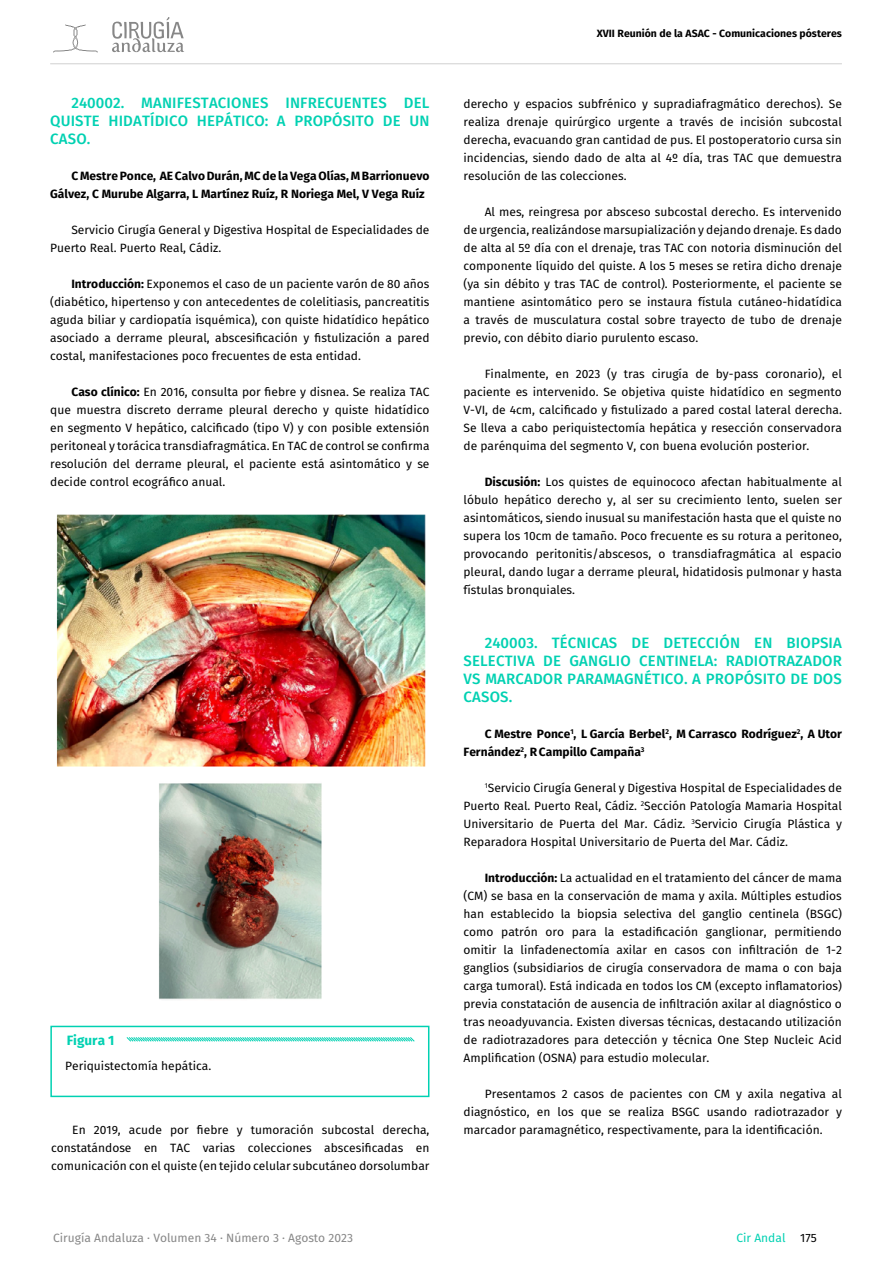
<style>
.page{position:relative;width:893px;height:1263px;background:#fff}
.page>*{position:absolute;margin:0;border:0;box-sizing:border-box;transform-origin:0 0}
.t1{font:500 15px/18px "Fira Sans";letter-spacing:.01em;color:#00d1b2;text-align:justify}
.t2{font:700 13.5px "Fira Sans";color:#00d1b2}
.t3{font:12px/18px "Fira Sans";color:#000;text-align:justify}
.t4{font:700 12px/18px "Fira Sans";color:#000}
.t5{font:12px "Fira Sans";color:#878787}
.t6{font:12px "Fira Sans";color:#00d1b2}
.t7{font:700 10.5px "Fira Sans";color:#000}
.s1{font-weight:700}
.s2{color:#000}
</style>
<div class="page">
<svg style="left:53px;top:24px;width:45px;height:29px"></svg>
<svg style="left:112px;top:17px;width:72px;height:35px"></svg>
<hr style="left:50px;top:64px;width:792px;height:1px;background:#d1d1d1">
<img style="left:56px;top:514px;width:370px;height:486px">
<div style="left:50px;top:1026px;width:379px;height:71px;border:2px solid #00d1b2"></div>
<svg style="left:126px;top:1037px;width:289px;height:5px"></svg>
<p class="t1" style="left:50px;top:93px;width:381px;text-indent:21px">240002. MANIFESTACIONES INFRECUENTES DEL QUISTE HIDATÍDICO HEPÁTICO: A PROPÓSITO DE UN CASO.</p>
<p class="t4" style="left:50px;top:166px;width:381px;text-indent:21px">C Mestre Ponce, AE Calvo Durán, MC de la Vega Olías, M Barrionuevo<br>Gálvez, C Murube Algarra, L Martínez Ruíz, R Noriega Mel, V Vega Ruíz</p>
<p class="t3" style="left:50px;top:220px;width:381px;text-indent:21px">Servicio Cirugía General y Digestiva Hospital de Especialidades de<br>Puerto Real. Puerto Real, Cádiz.</p>
<p class="t3" style="left:50px;top:274px;width:381px;text-indent:21px"><span class="s1">Introducción:</span> Exponemos el caso de un paciente varón de 80 años (diabético, hipertenso y con antecedentes de colelitiasis, pancreatitis aguda biliar y cardiopatía isquémica), con quiste hidatídico hepático asociado a derrame pleural, abscesificación y fistulización a pared costal, manifestaciones poco frecuentes de esta entidad.</p>
<p class="t3" style="left:50px;top:382px;width:381px;text-indent:21px"><span class="s1">Caso clínico:</span> En 2016, consulta por fiebre y disnea. Se realiza TAC que muestra discreto derrame pleural derecho y quiste hidatídico en segmento V hepático, calcificado (tipo V) y con posible extensión peritoneal y torácica transdiafragmática. En TAC de control se confirma resolución del derrame pleural, el paciente está asintomático y se decide control ecográfico anual.</p>
<p class="t2" style="left:67px;top:1029px;width:49px">Figura 1</p>
<p class="t3" style="left:65px;top:1056px;width:148px">Periquistectomía hepática.</p>
<p class="t3" style="left:51px;top:1120px;width:380px;text-indent:21px">En 2019, acude por fiebre y tumoración subcostal derecha, constatándose en TAC varias colecciones abscesificadas en comunicación con el quiste (en tejido celular subcutáneo dorsolumbar</p>
<p class="t7" style="left:597px;top:25px;width:247px">XVII Reunión de la ASAC - Comunicaciones pósteres</p>
<p class="t3" style="left:463px;top:94px;width:380px">derecho y espacios subfrénico y supradiafragmático derechos). Se realiza drenaje quirúrgico urgente a través de incisión subcostal derecha, evacuando gran cantidad de pus. El postoperatorio cursa sin incidencias, siendo dado de alta al 4º día, tras TAC que demuestra resolución de las colecciones.</p>
<p class="t3" style="left:463px;top:202px;width:380px;text-indent:21px">Al mes, reingresa por absceso subcostal derecho. Es intervenido de urgencia, realizándose marsupialización y dejando drenaje. Es dado de alta al 5º día con el drenaje, tras TAC con notoria disminución del componente líquido del quiste. A los 5 meses se retira dicho drenaje (ya sin débito y tras TAC de control). Posteriormente, el paciente se mantiene asintomático pero se instaura fístula cutáneo-hidatídica a través de musculatura costal sobre trayecto de tubo de drenaje previo, con débito diario purulento escaso.</p>
<p class="t3" style="left:463px;top:364px;width:380px;text-indent:21px">Finalmente, en 2023 (y tras cirugía de by-pass coronario), el paciente es intervenido. Se objetiva quiste hidatídico en segmento V-VI, de 4cm, calcificado y fistulizado a pared costal lateral derecha.<br>Se lleva a cabo periquistectomía hepática y resección conservadora de parénquima del segmento V, con buena evolución posterior.</p>
<p class="t3" style="left:463px;top:472px;width:380px;text-indent:21px"><span class="s1">Discusión:</span> Los quistes de equinococo afectan habitualmente al lóbulo hepático derecho y, al ser su crecimiento lento, suelen ser asintomáticos, siendo inusual su manifestación hasta que el quiste no supera los 10cm de tamaño. Poco frecuente es su rotura a peritoneo, provocando peritonitis/abscesos, o transdiafragmática al espacio pleural, dando lugar a derrame pleural, hidatidosis pulmonar y hasta fístulas bronquiales.</p>
<p class="t1" style="left:464px;top:633px;width:380px;text-indent:21px">240003. TÉCNICAS DE DETECCIÓN EN BIOPSIA SELECTIVA DE GANGLIO CENTINELA: RADIOTRAZADOR VS MARCADOR PARAMAGNÉTICO. A PROPÓSITO DE DOS CASOS.</p>
<p class="t4" style="left:463px;top:724px;width:380px;text-indent:21px">C Mestre Ponce<sup>1</sup>, L García Berbel<sup>2</sup>, M Carrasco Rodríguez<sup>2</sup>, A Utor<br>Fernández<sup>2</sup>, RCampillo Campaña<sup>3</sup></p>
<p class="t3" style="left:463px;top:778px;width:380px;text-indent:21px"><sup>1</sup>Servicio Cirugía General y Digestiva Hospital de Especialidades de Puerto Real. Puerto Real, Cádiz. <sup>2</sup>Sección Patología Mamaria Hospital Universitario de Puerta del Mar. Cádiz. <sup>3</sup>Servicio Cirugía Plástica y Reparadora Hospital Universitario de Puerta del Mar. Cádiz.</p>
<p class="t3" style="left:463px;top:868px;width:380px;text-indent:21px"><span class="s1">Introducción:</span> La actualidad en el tratamiento del cáncer de mama (CM) se basa en la conservación de mama y axila. Múltiples estudios han establecido la biopsia selectiva del ganglio centinela (BSGC) como patrón oro para la estadificación ganglionar, permitiendo omitir la linfadenectomía axilar en casos con infiltración de 1-2 ganglios (subsidiarios de cirugía conservadora de mama o con baja carga tumoral). Está indicada en todos los CM (excepto inflamatorios) previa constatación de ausencia de infiltración axilar al diagnóstico o tras neoadyuvancia. Existen diversas técnicas, destacando utilización de radiotrazadores para detección y técnica One Step Nucleic Acid Amplification (OSNA) para estudio molecular.</p>
<p class="t3" style="left:463px;top:1084px;width:380px;text-indent:21px">Presentamos 2 casos de pacientes con CM y axila negativa al diagnóstico, en los que se realiza BSGC usando radiotrazador y marcador paramagnético, respectivamente, para la identificación.</p>
<p class="t5" style="left:53px;top:1229px;width:301px">Cirugía Andaluza · Volumen 34 · Número 3 · Agosto 2023</p>
<p class="t6" style="left:736px;top:1229px;width:82px">Cir Andal <span class="s2">175</span></p>
</div>
